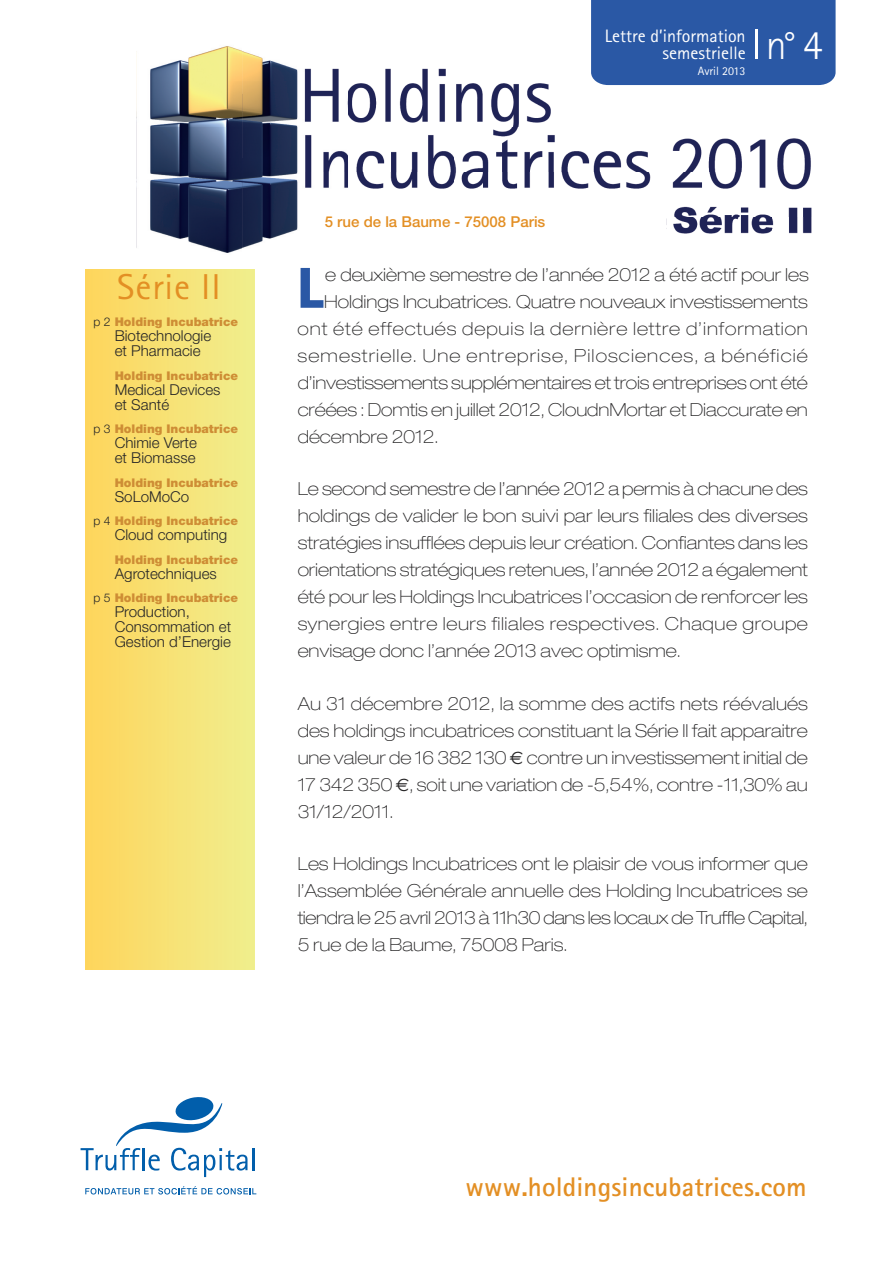
<style>
.page{position:relative;width:893px;height:1263px;background:#fff}
.page>*{position:absolute;margin:0;border:0;box-sizing:border-box;transform-origin:0 0}
.t1{font:800 condensed 55.8px "Helvetica Neue";color:#2a58a5}
.t2{font:300 42px "Rotis Sans Serif";color:#fff}
.t3{font:36px "Rotis Sans Serif";letter-spacing:.025em;color:#e38f24}
.t4{font:700 27px "Rotis Sans Serif";letter-spacing:.005em;color:#e38f24}
.t5{font:100 expanded 18px/27px "Helvetica Neue";color:#272627;text-align:justify}
.t6{font:100 expanded 18px "Helvetica Neue";letter-spacing:.05em;color:#272627}
.t7{font:100 expanded 18px "Helvetica Neue";letter-spacing:.065em;color:#272627}
.t8{font:18px/16.5px "Rotis Sans Serif";color:#fff;text-align:right}
.t9{font:300 15px/15px "Helvetica Neue";color:#272627}
.t10{font:500 15px "Helvetica Neue";color:#e38f24}
.t11{font:900 12px "Helvetica Neue";color:#ce8d35}
.t12{font:12px "Rotis Sans Serif";color:#fff}
.s1{font-weight:300;color:#272627}
.s2{font-family:"Euro Sans";font-weight:400;font-stretch:normal}
</style>
<div class="page">
<img style="left:136px;top:46px;width:683px;height:207px">
<hr style="left:253px;top:1148px;width:2px;height:22px;background:#015eab">
<svg style="left:81px;top:1097px;width:166px;height:80px"></svg>
<svg style="left:85px;top:1186px;width:171px;height:8px"></svg>
<div style="left:85px;top:269px;width:169px;height:700px;background:linear-gradient(to right,#fed55c,#f0ee8e)"></div>
<div style="left:591px;top:0;width:245px;height:85px;background:#2a58a5"></div>
<hr style="left:756px;top:29px;width:2px;height:30px;background:#fff">
<h3 class="t3" style="left:117px;top:274px;width:105px">Série II</h3>
<p class="t11" style="left:94px;top:318px;width:146px"><span class="s1">p 2</span> Holding Incubatrice</p>
<p class="t9" style="left:115px;top:328px;width:98px">Biotechnologie et Pharmacie</p>
<p class="t11" style="left:115px;top:371px;width:125px">Holding Incubatrice</p>
<p class="t9" style="left:115px;top:382px;width:107px">Medical Devices et Santé</p>
<p class="t11" style="left:94px;top:425px;width:146px"><span class="s1">p 3</span> Holding Incubatrice</p>
<p class="t9" style="left:115px;top:435px;width:84px">Chimie Verte et Biomasse</p>
<p class="t11" style="left:115px;top:478px;width:125px">Holding Incubatrice</p>
<p class="t9" style="left:115px;top:489px;width:76px">SoLoMoCo</p>
<p class="t11" style="left:94px;top:517px;width:146px"><span class="s1">p 4</span> Holding Incubatrice</p>
<p class="t9" style="left:115px;top:527px;width:114px">Cloud computing</p>
<p class="t11" style="left:115px;top:555px;width:125px">Holding Incubatrice</p>
<p class="t9" style="left:115px;top:566px;width:104px">Agrotechniques</p>
<p class="t11" style="left:94px;top:594px;width:146px"><span class="s1">p 5</span> Holding Incubatrice</p>
<p class="t9" style="left:115px;top:604px;width:118px">Production,<br>Consommation et<br>Gestion d’Energie</p>
<p class="t10" style="left:325px;top:216px;width:222px">5 rue de la Baume - 75008 Paris</p>
<p class="t8" style="left:605px;top:30px;width:142px">Lettre d’information semestrielle</p>
<p class="t12" style="left:698px;top:67px;width:49px">Avril 2013</p>
<h2 class="t2" style="left:766px;top:30px;width:58px">n° 4</h2>
<h1 class="t1" style="left:298px;top:268px;width:27px">L</h1>
<p class="t5" style="left:325px;top:263px;width:485px">e deuxième semestre de l’année 2012 a été actif pour les</p>
<p class="t5" style="left:324px;top:290px;width:485px">Holdings Incubatrices. Quatre nouveaux investissements</p>
<p class="t6" style="left:298px;top:322px;width:512px">ont été effectués depuis la dernière lettre d’information</p>
<p class="t7" style="left:298px;top:349px;width:512px">semestrielle. Une entreprise, Pilosciences, a bénéficié</p>
<p class="t5" style="left:298px;top:371px;width:512px">d’investissements supplémentaires et trois entreprises ont été</p>
<p class="t5" style="left:298px;top:398px;width:512px">créées : Domtis en juillet 2012, CloudnMortar et Diaccurate en</p>
<p class="t5" style="left:298px;top:425px;width:142px">décembre 2012.</p>
<p class="t5" style="left:298px;top:477px;width:512px">Le second semestre de l’année 2012 a permis à chacune des holdings de valider le bon suivi par leurs filiales des diverses stratégies insufflées depuis leur création. Confiantes dans les orientations stratégiques retenues, l’année 2012 a également été pour les Holdings Incubatrices l’occasion de renforcer les synergies entre leurs filiales respectives. Chaque groupe envisage donc l’année 2013 avec optimisme.</p>
<p class="t5" style="left:298px;top:692px;width:512px">Au 31 décembre 2012, la somme des actifs nets réévalués des holdings incubatrices constituant la Série II fait apparaitre une valeur de 16 382 130 <span class="s2">€</span> contre un investissement initial de 17 342 350 <span class="s2">€</span>, soit une variation de -5,54%, contre -11,30% au 31/12/2011.</p>
<p class="t5" style="left:298px;top:852px;width:512px">Les Holdings Incubatrices ont le plaisir de vous informer que l’Assemblée Générale annuelle des Holding Incubatrices se tiendra le 25 avril 2013 à 11h30 dans les locaux de Truffle Capital, 5 rue de la Baume, 75008 Paris.</p>
<h3 class="t4" style="left:465px;top:1177px;width:343px">www.holdingsincubatrices.com</h3>
</div>
